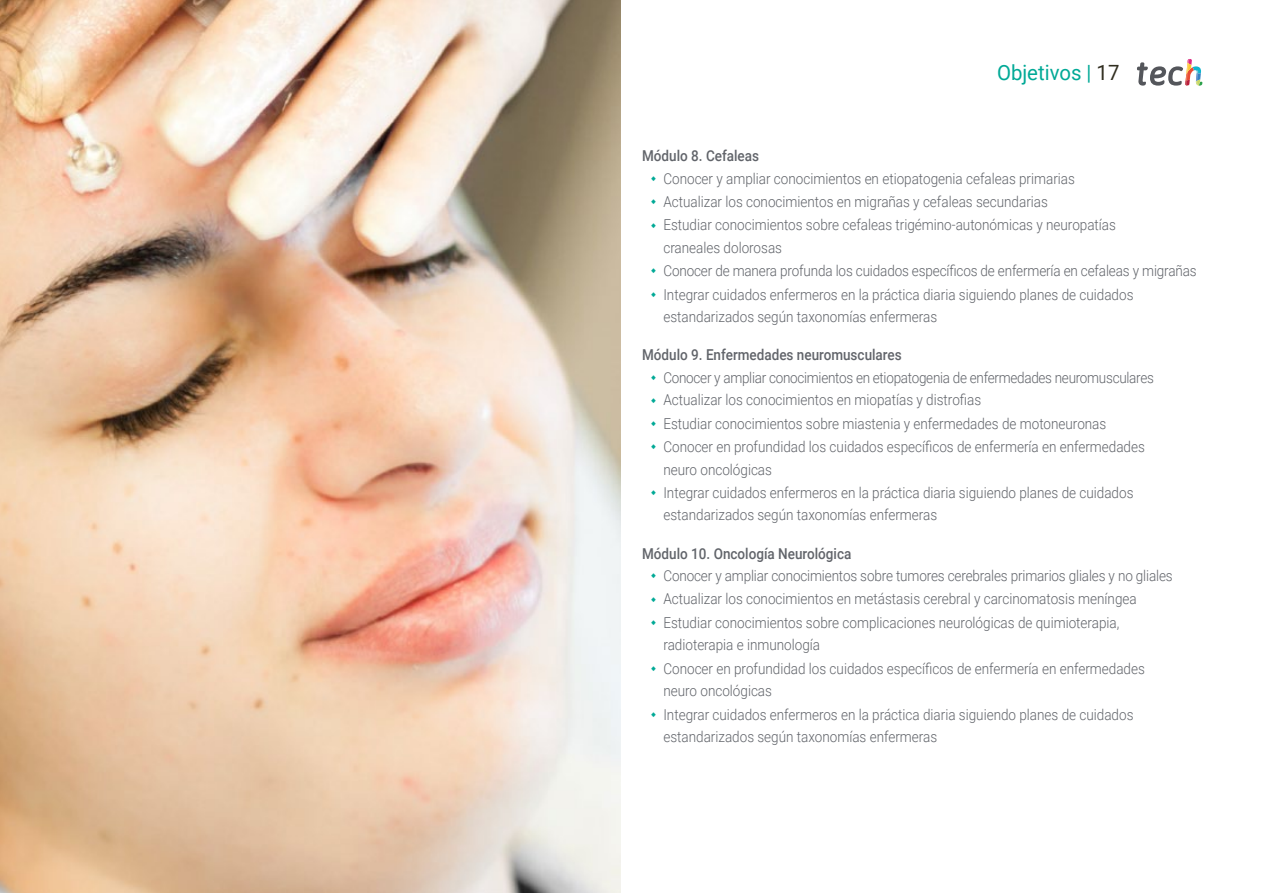
<style>
.page{position:relative;width:1263px;height:893px;background:#fff}
.page>*{position:absolute;margin:0;border:0;box-sizing:border-box;transform-origin:0 0}
.t1{font:21px "Roboto";color:#00a996}
.t2{font:300 15px/23px "Roboto";color:#61646a;scale:.9 1}
.t3{font:500 15px "Roboto";color:#61646a;scale:.9 1}
.s1{color:#312e20}
</style>
<div class="page">
<svg style="left:1137px;top:59px;width:65px;height:27px"></svg>
<img style="left:0;top:0;width:621px;height:893px">
<h1 class="t1" style="left:997px;top:57px;width:124px">Objetivos | <span class="s1">17</span></h1>
<p class="t3" style="left:642px;top:145px;width:132px">Módulo 8. Cefaleas</p>
<p class="t2" style="left:663px;top:166px;width:594px">Conocer y ampliar conocimientos en etiopatogenia cefaleas primarias<br>Actualizar los conocimientos en migrañas y cefaleas secundarias<br>Estudiar conocimientos sobre cefaleas trigémino-autonómicas y neuropatías<br>craneales dolorosas<br>Conocer de manera profunda los cuidados específicos de enfermería en cefaleas y migrañas Integrar cuidados enfermeros en la práctica diaria siguiendo planes de cuidados estandarizados según taxonomías enfermeras</p>
<p class="t3" style="left:642px;top:345px;width:290px">Módulo 9. Enfermedades neuromusculares</p>
<p class="t2" style="left:663px;top:365px;width:546px">Conocer y ampliar conocimientos en etiopatogenia de enfermedades neuromusculares Actualizar los conocimientos en miopatías y distrofias<br>Estudiar conocimientos sobre miastenia y enfermedades de motoneuronas Conocer en profundidad los cuidados específicos de enfermería en enfermedades neuro oncológicas<br>Integrar cuidados enfermeros en la práctica diaria siguiendo planes de cuidados estandarizados según taxonomías enfermeras</p>
<p class="t3" style="left:642px;top:543px;width:234px">Módulo 10. Oncología Neurológica</p>
<p class="t2" style="left:663px;top:564px;width:567px">Conocer y ampliar conocimientos sobre tumores cerebrales primarios gliales y no gliales Actualizar los conocimientos en metástasis cerebral y carcinomatosis meníngea Estudiar conocimientos sobre complicaciones neurológicas de quimioterapia, radioterapia e inmunología<br>Conocer en profundidad los cuidados específicos de enfermería en enfermedades neuro oncológicas<br>Integrar cuidados enfermeros en la práctica diaria siguiendo planes de cuidados estandarizados según taxonomías enfermeras</p>
</div>
